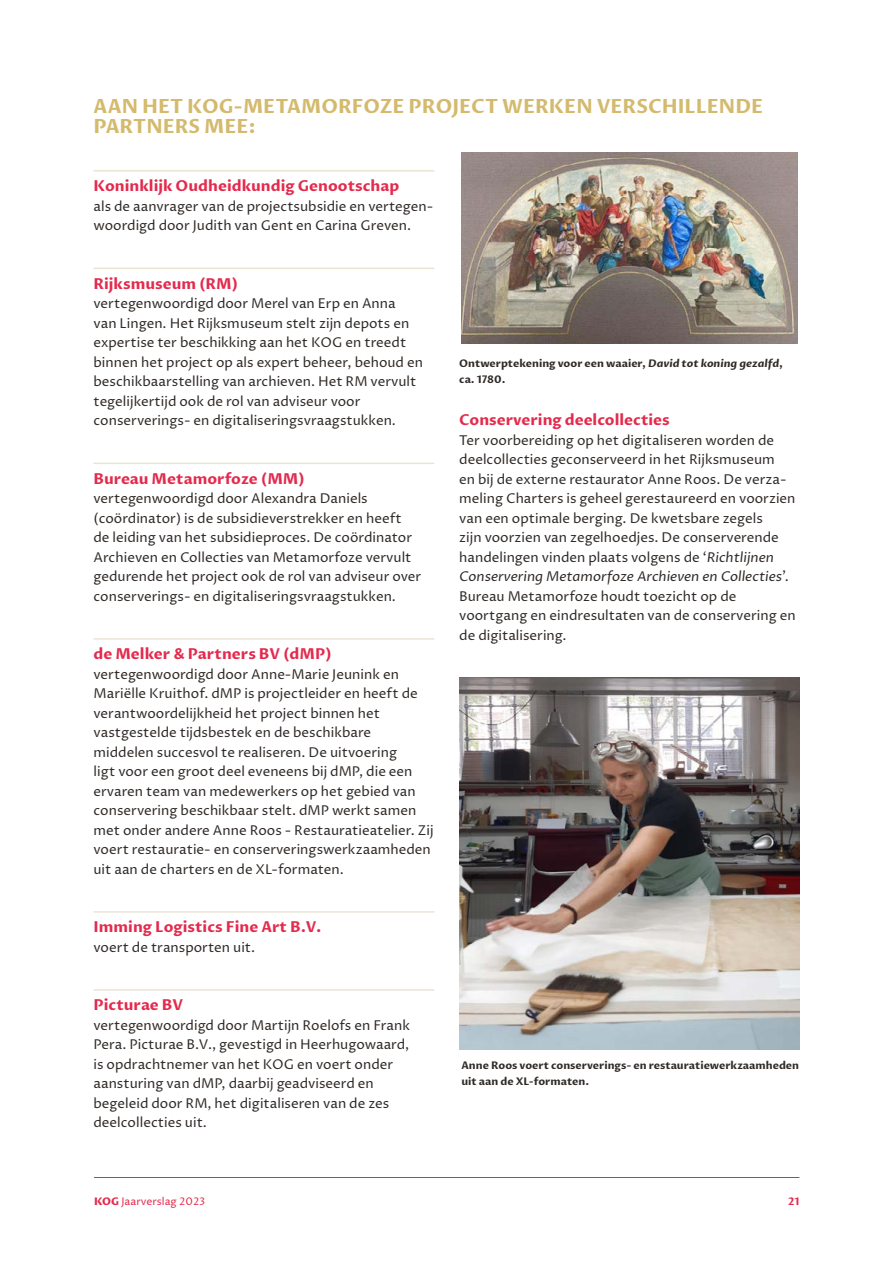
<style>
.page{position:relative;width:893px;height:1263px;background:#fff}
.page>*{position:absolute;margin:0;border:0;box-sizing:border-box;transform-origin:0 0}
.t1{font:700 19.5px/19.5px "Proza Libre";color:#d4ba6d}
.t2{font:700 15px "Proza Libre";color:#e42a4d}
.t3{font:13.5px/19.5px "Proza Libre";color:#2f2a27}
.t4{font:700 10.5px/16.5px "Proza Libre";color:#2f2a27}
.t5{font:10.5px "Proza Libre";color:#e42a4d}
.t6{font:700 10.5px "Proza Libre";color:#e42a4d}
.s1{font-style:italic}
.s2{font-weight:800}
</style>
<div class="page">
<hr style="left:94px;top:1177px;width:705px;height:1px;background:#e42a4d">
<hr style="left:94px;top:170px;width:340px;height:2px;background:#eae4d4">
<hr style="left:94px;top:268px;width:340px;height:1px;background:#eae4d4">
<hr style="left:94px;top:463px;width:340px;height:1px;background:#eae4d4">
<hr style="left:94px;top:638px;width:340px;height:2px;background:#eae4d4">
<hr style="left:94px;top:911px;width:340px;height:2px;background:#eae4d4">
<hr style="left:94px;top:989px;width:340px;height:2px;background:#eae4d4">
<img style="left:461px;top:152px;width:336px;height:192px">
<img style="left:459px;top:677px;width:340px;height:372px">
<h1 class="t1" style="left:94px;top:97px;width:671px">AAN HET KOG-METAMORFOZE PROJECT WERKEN VERSCHILLENDE<br>PARTNERS MEE:</h1>
<p class="t2" style="left:94px;top:176px;width:307px">Koninklijk Oudheidkundig Genootschap</p>
<p class="t3" style="left:94px;top:196px;width:341px">als de aanvrager van de projectsubsidie en vertegen&shy;woordigd door Judith van Gent en Carina Greven.</p>
<p class="t2" style="left:94px;top:274px;width:146px">Rijksmuseum (RM)</p>
<p class="t3" style="left:94px;top:294px;width:331px">vertegenwoordigd door Merel van Erp en Anna<br>van Lingen. Het Rijksmuseum stelt zijn depots en expertise ter beschikking aan het KOG en treedt binnen het project op als expert beheer, behoud en beschikbaarstelling van archieven. Het RM vervult tegelijkertijd ook de rol van adviseur voor conserverings- en digitaliseringsvraagstukken.</p>
<p class="t2" style="left:94px;top:469px;width:213px">Bureau Metamorfoze (MM)</p>
<p class="t3" style="left:94px;top:489px;width:329px">vertegenwoordigd door Alexandra Daniels (coördinator) is de subsidieverstrekker en heeft<br>de leiding van het subsidieproces. De coördinator Archieven en Collecties van Metamorfoze vervult gedurende het project ook de rol van adviseur over conserverings- en digitaliseringsvraagstukken.</p>
<p class="t2" style="left:94px;top:644px;width:240px">de Melker &amp; Partners BV (dMP)</p>
<p class="t3" style="left:94px;top:664px;width:342px">vertegenwoordigd door Anne-Marie Jeunink en Mariëlle Kruithof. dMP is projectleider en heeft de verantwoordelijkheid het project binnen het vastgestelde tijdsbestek en de beschikbare middelen succesvol te realiseren. De uitvoering<br>ligt voor een groot deel eveneens bij dMP, die een ervaren team van medewerkers op het gebied van conservering beschikbaar stelt. dMP werkt samen met onder andere Anne Roos - Restauratieatelier. Zij voert restauratie- en conserveringswerkzaamheden uit aan de charters en de XL-formaten.</p>
<p class="t2" style="left:94px;top:917px;width:229px">Imming Logistics Fine Art B.V.</p>
<p class="t3" style="left:94px;top:937px;width:163px">voert de transporten uit.</p>
<p class="t2" style="left:94px;top:995px;width:91px">Picturae BV</p>
<p class="t3" style="left:94px;top:1015px;width:318px">vertegenwoordigd door Martijn Roelofs en Frank Pera. Picturae B.V., gevestigd in Heerhugowaard, is opdrachtnemer van het KOG en voert onder aansturing van dMP, daarbij geadviseerd en begeleid door RM, het digitaliseren van de zes deelcollecties uit.</p>
<p class="t4" style="left:459px;top:355px;width:325px">Ontwerptekening voor een waaier, <span class="s1">David tot koning gezalfd</span>, ca. 1780.</p>
<p class="t2" style="left:459px;top:410px;width:212px">Conservering deelcollecties</p>
<p class="t3" style="left:459px;top:430px;width:338px">Ter voorbereiding op het digitaliseren worden de deelcollecties geconserveerd in het Rijksmuseum<br>en bij de externe restaurator Anne Roos. De verza&shy;meling Charters is geheel gerestaureerd en voorzien van een optimale berging. De kwetsbare zegels<br>zijn voorzien van zegelhoedjes. De conserverende handelingen vinden plaats volgens de ‘<span class="s1">Richtlijnen Conservering Metamorfoze Archieven en Collecties</span>’.<br>Bureau Metamorfoze houdt toezicht op de voortgang en eindresultaten van de conservering en de digitalisering.</p>
<p class="t4" style="left:461px;top:1057px;width:339px">Anne Roos voert conserverings- en restauratiewerkzaamheden uit aan de XL-formaten.</p>
<p class="t5" style="left:94px;top:1195px;width:113px"><span class="s2">KOG</span> Jaarverslag 2023</p>
<p class="t6" style="left:788px;top:1195px;width:13px">21</p>
</div>
